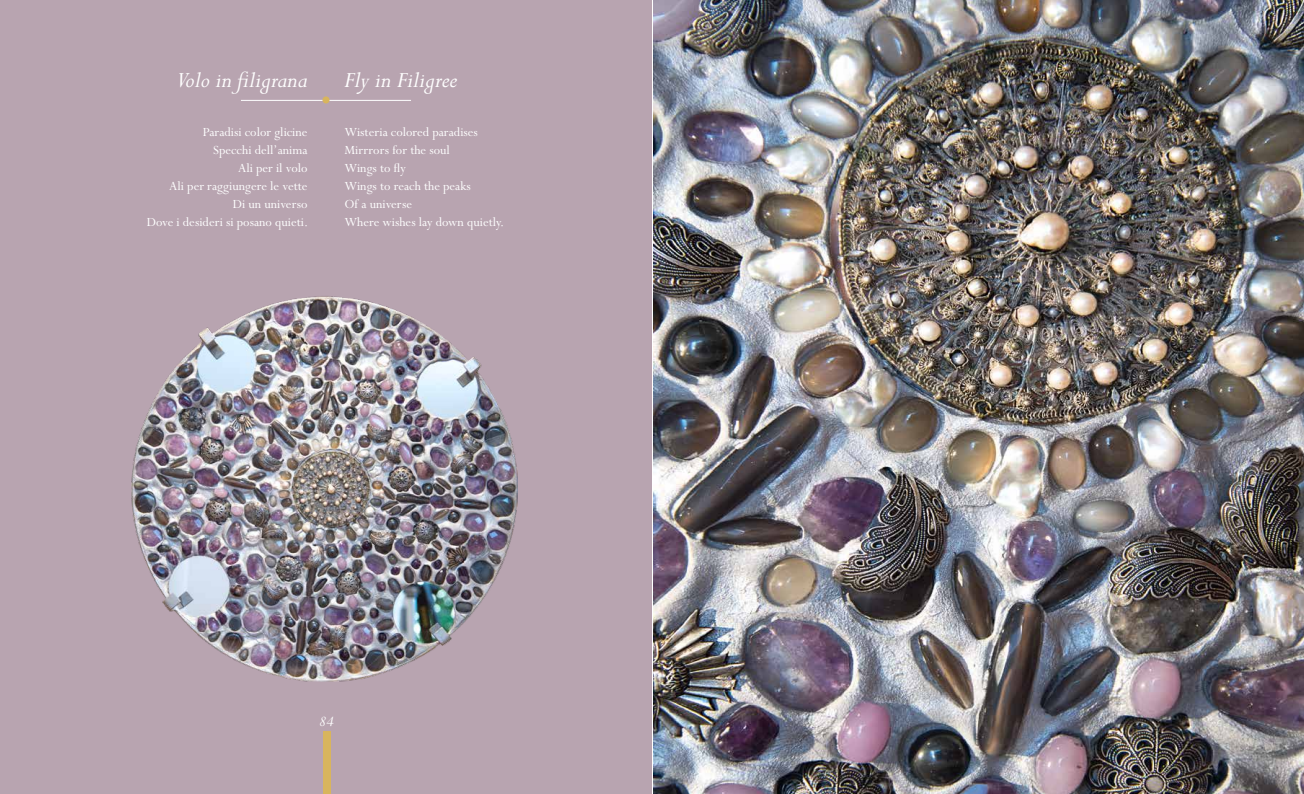
<style>
.page{position:relative;width:1304px;height:794px;background:#fff}
.page>*{position:absolute;margin:0;border:0;box-sizing:border-box;transform-origin:0 0}
.t1{font:italic 25px "Perpetua Std";color:#fff}
.t2{font:italic 16px "Perpetua Std";color:#fff}
.t3{font:14px/18px "Perpetua Std";color:#fff;text-align:right}
</style>
<div class="page">
<div style="left:0;top:0;width:652px;height:794px;background:#b8a4b0"></div>
<div style="left:324px;top:731px;width:7px;height:63px;background:#d8b55d"></div>
<img style="left:131px;top:296px;width:386px;height:386px">
<img style="left:653px;top:0;width:651px;height:794px">
<hr style="left:241px;top:100px;width:170px;height:1px;background:#fff">
<div style="left:322px;top:96px;width:8px;height:7px;background:#d8b55d;border-radius:50%"></div>
<h1 class="t1" style="left:176px;top:67px;width:133px">Volo in filigrana</h1>
<p class="t3" style="left:147px;top:124px;width:163px">Paradisi color glicine<br>Specchi dell’anima<br>Ali per il volo<br>Ali per raggiungere le vette<br>Di un universo<br>Dove i desideri si posano quieti.</p>
<h1 class="t1" style="left:344px;top:67px;width:115px">Fly in Filigree</h1>
<p class="t3" style="left:344px;top:124px;width:161px;text-align:left">Wisteria colored paradises<br>Mirrrors for the soul<br>Wings to fly<br>Wings to reach the peaks<br>Of a universe<br>Where wishes lay down quietly.</p>
<p class="t2" style="left:319px;top:714px;width:16px">84</p>
</div>
